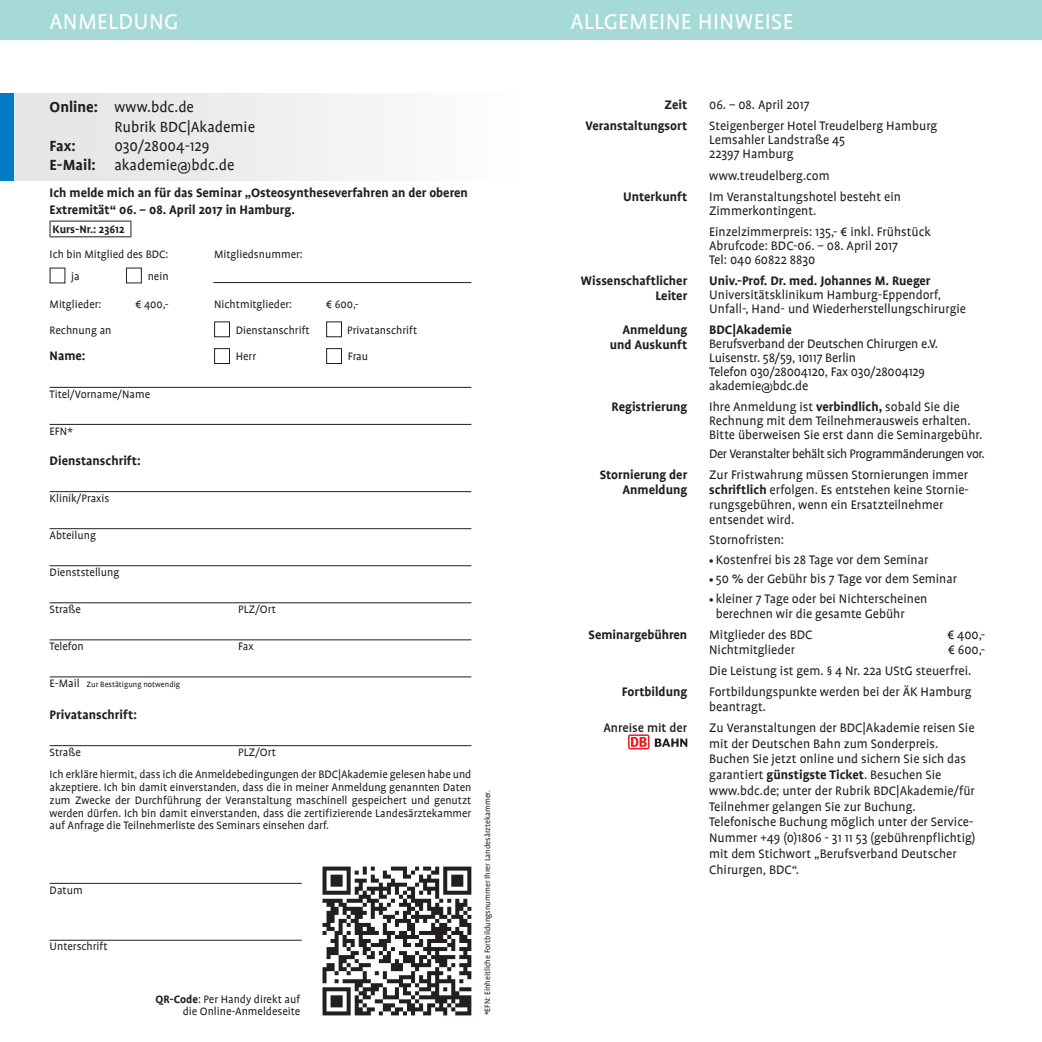
<style>
.page{position:relative;width:1042px;height:1042px;background:#fff}
.page>*{position:absolute;margin:0;border:0;box-sizing:border-box;transform-origin:0 0}
.t1{font:24.5px "Profile";letter-spacing:.015em;color:#fff}
.t2{font:16.62px/19.2px "Profile";color:#231f20}
.t3{font:700 16.62px "Profile";color:#231f20}
.t4{font:14px/14px "Profile";color:#231f20}
.t5{font:700 14px/14.9px "Profile";color:#231f20;text-align:right}
.t6{font:14px "Profile";letter-spacing:-.03em;color:#231f20}
.t7{font:500 14px "Profile";color:#231f20}
.t8{font:12.25px/12.8px "Profile";color:#231f20;text-align:right}
.t9{font:700 12.25px "Profile";color:#231f20}
.t10{font:8.75px "Profile";color:#231f20}
.s1{font-weight:700}
.s2{font-size:12.25px}
.s3{font-weight:700;font-size:10.5px}
</style>
<div class="page">
<div style="left:0;top:0;width:1042px;height:40px;background:#a6dad6"></div>
<div style="left:0;top:93px;width:521px;height:88px;background:linear-gradient(to right,#e2e3e5,#fdfdfd)"></div>
<div style="left:0;top:93px;width:13px;height:88px;background:#007cc4"></div>
<hr style="left:213px;top:282px;width:258px;height:1px;background:#231f20">
<hr style="left:50px;top:387px;width:421px;height:1px;background:#231f20">
<hr style="left:50px;top:424px;width:421px;height:1px;background:#231f20">
<hr style="left:50px;top:491px;width:421px;height:1px;background:#231f20">
<hr style="left:50px;top:528px;width:421px;height:1px;background:#231f20">
<hr style="left:50px;top:565px;width:421px;height:1px;background:#231f20">
<hr style="left:50px;top:602px;width:421px;height:1px;background:#231f20">
<hr style="left:50px;top:639px;width:421px;height:1px;background:#231f20">
<hr style="left:50px;top:676px;width:421px;height:1px;background:#231f20">
<hr style="left:50px;top:745px;width:421px;height:1px;background:#231f20">
<hr style="left:50px;top:883px;width:252px;height:1px;background:#231f20">
<hr style="left:50px;top:940px;width:252px;height:1px;background:#231f20">
<hr style="left:50px;top:221px;width:81px;height:1px;background:#231f20">
<svg style="left:50px;top:221px;width:1px;height:15px"></svg>
<svg style="left:130px;top:221px;width:1px;height:15px"></svg>
<hr style="left:50px;top:236px;width:81px;height:1px;background:#231f20">
<div style="left:126px;top:268px;width:16px;height:15px;border:1px solid #231f20"></div>
<div style="left:214px;top:321px;width:16px;height:16px;border:1px solid #231f20"></div>
<div style="left:326px;top:321px;width:16px;height:16px;border:1px solid #231f20"></div>
<div style="left:214px;top:348px;width:16px;height:16px;border:1px solid #231f20"></div>
<div style="left:326px;top:348px;width:16px;height:16px;border:1px solid #231f20"></div>
<div style="left:628px;top:734px;width:21px;height:15px;background:#ee282e;border-radius:2px"></div>
<div style="left:629px;top:736px;width:19px;height:12px;background:#fff"></div>
<svg style="left:631px;top:737px;width:16px;height:10px"></svg>
<svg style="left:655px;top:738px;width:32px;height:9px"></svg>
<svg style="left:322px;top:866px;width:149px;height:149px"></svg>
<h1 class="t1" style="left:50px;top:9px;width:130px">ANMELDUNG</h1>
<p class="t2" style="left:114px;top:98px;width:142px;text-indent:-65px"><span class="s1">Online:</span> www.bdc.de<br>Rubrik BDC|Akademie</p>
<p class="t3" style="left:50px;top:137px;width:28px">Fax:</p>
<p class="t2" style="left:50px;top:136px;width:186px;text-indent:65px">030/28004-129<br><span class="s1">E-Mail:</span> akademie@bdc.de</p>
<p class="t5" style="left:50px;top:184px;width:420px;line-height:16.8px;text-align:left">Ich melde mich an für das Seminar „Osteosyntheseverfahren an der oberen<br>Extremität“ 06. – 08. April 2017 in Hamburg.</p>
<p class="t9" style="left:53px;top:222px;width:73px">Kurs-Nr.: 23612</p>
<p class="t8" style="left:50px;top:248px;width:120px">Ich bin Mitglied des BDC:</p>
<p class="t8" style="left:214px;top:248px;width:90px">Mitgliedsnummer:</p>
<p class="t8" style="left:71px;top:270px;width:10px">ja</p>
<p class="t8" style="left:148px;top:270px;width:22px">nein</p>
<p class="t8" style="left:50px;top:298px;width:53px">Mitglieder:</p>
<p class="t8" style="left:135px;top:298px;width:35px">€ 400,-</p>
<p class="t8" style="left:214px;top:298px;width:79px">Nichtmitglieder:</p>
<p class="t8" style="left:326px;top:298px;width:34px">€ 600,-</p>
<p class="t8" style="left:50px;top:324px;width:63px">Rechnung an</p>
<p class="t8" style="left:236px;top:324px;width:75px">Dienstanschrift</p>
<p class="t8" style="left:347px;top:324px;width:72px">Privatanschrift</p>
<p class="t5" style="left:50px;top:349px;width:37px">Name:</p>
<p class="t8" style="left:236px;top:350px;width:22px">Herr</p>
<p class="t8" style="left:348px;top:350px;width:22px">Frau</p>
<p class="t8" style="left:50px;top:387px;width:102px">Titel/Vorname/Name</p>
<p class="t8" style="left:50px;top:424px;width:25px">EFN*</p>
<p class="t5" style="left:50px;top:453px;width:93px">Dienstanschrift:</p>
<p class="t8" style="left:50px;top:492px;width:61px">Klinik/Praxis</p>
<p class="t8" style="left:50px;top:529px;width:48px">Abteilung</p>
<p class="t8" style="left:50px;top:566px;width:71px">Dienststellung</p>
<p class="t8" style="left:50px;top:603px;width:33px">Straße</p>
<p class="t8" style="left:238px;top:603px;width:39px">PLZ/Ort</p>
<p class="t8" style="left:50px;top:640px;width:36px">Telefon</p>
<p class="t8" style="left:238px;top:640px;width:17px">Fax</p>
<p class="t10" style="left:50px;top:680px;width:132px"><span class="s2">E-Mail</span> Zur Bestätigung notwendig</p>
<p class="t5" style="left:50px;top:707px;width:89px">Privatanschrift:</p>
<p class="t8" style="left:50px;top:746px;width:33px">Straße</p>
<p class="t8" style="left:50px;top:741px;width:423px;line-height:22.6px;text-align:center">PLZ/Ort<br>Ich erkläre hiermit, dass ich die Anmeldebedingungen der BDC|Akademie gelesen habe und</p>
<p class="t8" style="left:50px;top:781px;width:423px;text-align:justify">akzeptiere. Ich bin damit einverstanden, dass die in meiner Anmeldung genannten Daten zum Zwecke der Durchführung der Veranstaltung maschinell gespeichert und genutzt werden dürfen. Ich bin damit einverstanden, dass die zertifizierende Landesärztekammer auf Anfrage die Teilnehmerliste des Seminars einsehen darf.</p>
<p class="t8" style="left:50px;top:883px;width:35px">Datum</p>
<p class="t8" style="left:50px;top:940px;width:60px">Unterschrift</p>
<p class="t8" style="left:156px;top:992px;width:146px"><span class="s1">QR-Code</span>: Per Handy direkt auf die Online-Anmeldeseite</p>
<p class="t10" style="left:483px;top:1015px;width:227px;rotate:-90deg">*EFN: Einheitliche Fortbildungsnummer Ihrer Landesärztekammer.</p>
<h1 class="t1" style="left:570px;top:9px;width:224px">ALLGEMEINE HINWEISE</h1>
<p class="t5" style="left:664px;top:97px;width:24px">Zeit</p>
<p class="t4" style="left:709px;top:98px;width:102px">06. – 08. April 2017</p>
<p class="t5" style="left:586px;top:118px;width:103px">Veranstaltungsort</p>
<p class="t4" style="left:709px;top:119px;width:230px">Steigenberger Hotel Treudelberg Hamburg<br>Lemsahler Landstraße 45<br>22397 Hamburg</p>
<p class="t4" style="left:709px;top:169px;width:122px">www.treudelberg.com</p>
<p class="t5" style="left:623px;top:189px;width:66px">Unterkunft</p>
<p class="t4" style="left:709px;top:189px;width:193px">Im Veranstaltungshotel besteht ein<br>Zimmerkontingent.</p>
<p class="t4" style="left:709px;top:225px;width:223px">Einzelzimmerpreis: 135,- € inkl. Frühstück<br>Abrufcode: BDC-06. – 08. April 2017<br>Tel: 040 60822 8830</p>
<p class="t5" style="left:581px;top:273px;width:108px">Wissenschaftlicher<br>Leiter</p>
<p class="t5" style="left:709px;top:273px;width:223px">Univ.-Prof. Dr. med. Johannes M. Rueger</p>
<p class="t4" style="left:709px;top:288px;width:258px">Universitätsklinikum Hamburg-Eppendorf,<br>Unfall-, Hand- und Wiederherstellungschirurgie</p>
<p class="t5" style="left:610px;top:322px;width:79px">Anmeldung und Auskunft</p>
<p class="t5" style="left:709px;top:322px;width:84px">BDC|Akademie</p>
<p class="t4" style="left:709px;top:337px;width:230px">Berufsverband der Deutschen Chirurgen e.V.<br>Luisenstr. 58/59, 10117 Berlin<br>Telefon 030/28004120, Fax 030/28004129 akademie@bdc.de</p>
<p class="t5" style="left:611px;top:400px;width:77px">Registrierung</p>
<p class="t4" style="left:709px;top:400px;width:275px">Ihre Anmeldung ist <span class="s1">verbindlich,</span> sobald Sie die<br>Rechnung mit dem Teilnehmerausweis erhalten.<br>Bitte überweisen Sie erst dann die Seminargebühr.</p>
<p class="t6" style="left:709px;top:447px;width:277px">Der Veranstalter behält sich Programmänderungen vor.</p>
<p class="t5" style="left:600px;top:467px;width:89px">Stornierung der<br>Anmeldung</p>
<p class="t4" style="left:709px;top:468px;width:261px;line-height:14.9px">Zur Fristwahrung müssen Stornierungen immer <span class="s1">schriftlich</span> erfolgen. Es entstehen keine Stornie&shy;rungsgebühren, wenn ein Ersatzteilnehmer entsendet wird.</p>
<p class="t4" style="left:709px;top:532px;width:76px">Stornofristen:</p>
<p class="t4" style="left:709px;top:552px;width:221px"><span class="s3">•</span> Kostenfrei bis 28 Tage vor dem Seminar</p>
<p class="t4" style="left:709px;top:572px;width:249px"><span class="s3">•</span> 50 % der Gebühr bis 7 Tage vor dem Seminar</p>
<p class="t4" style="left:716px;top:592px;width:213px;line-height:14.9px;text-indent:-7px"><span class="s3">•</span> kleiner 7 Tage oder bei Nichterscheinen berechnen wir die gesamte Gebühr</p>
<p class="t5" style="left:588px;top:627px;width:100px">Seminargebühren</p>
<p class="t4" style="left:709px;top:628px;width:105px">Mitglieder des BDC</p>
<p class="t4" style="left:947px;top:628px;width:39px">€ 400,-</p>
<p class="t4" style="left:709px;top:643px;width:87px">Nichtmitglieder</p>
<p class="t4" style="left:709px;top:639px;width:278px;line-height:21px;text-indent:239px">€ 600,-<br>Die Leistung ist gem. § 4 Nr. 22a UStG steuerfrei.</p>
<p class="t5" style="left:622px;top:684px;width:67px">Fortbildung</p>
<p class="t4" style="left:709px;top:684px;width:264px;line-height:14.9px">Fortbildungspunkte werden bei der ÄK Hamburg beantragt.</p>
<p class="t7" style="left:603px;top:720px;width:85px">Anreise mit der</p>
<p class="t4" style="left:709px;top:720px;width:268px;line-height:15.8px">Zu Veranstaltungen der BDC|Akademie reisen Sie mit der Deutschen Bahn zum Sonderpreis.<br>Buchen Sie jetzt online und sichern Sie sich das garantiert <span class="s1">günstigste Ticket</span>. Besuchen Sie www.bdc.de; unter der Rubrik BDC|Akademie/für Teilnehmer gelangen Sie zur Buchung.<br>Telefonische Buchung möglich unter der Service-Nummer +49 (0)1806 - 31 11 53 (gebührenpflichtig) mit dem Stichwort „Berufsverband Deutscher Chirurgen, BDC“.</p>
</div>
